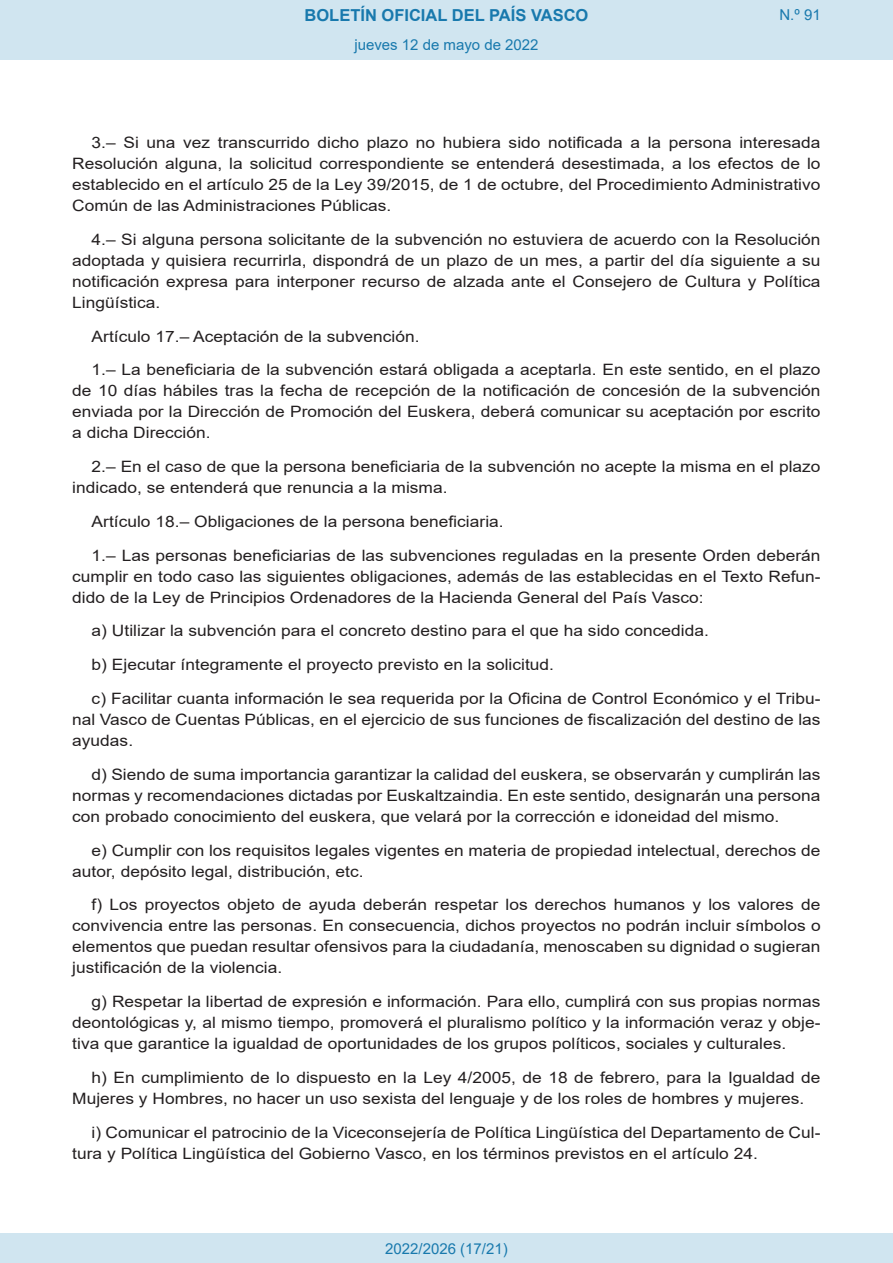
<style>
.page{position:relative;width:893px;height:1263px;background:#fff}
.page>*{position:absolute;margin:0;border:0;box-sizing:border-box;transform-origin:0 0}
.t1{font:700 16.5px "Arial";color:#1879ad}
.BOPVDetalle{font:15.6px/21px "Arial";color:#231f20;text-align:justify;scale:1.11 1}
.Paginacion_Centro{font:15px "Arial";color:#1879ad}
</style>
<div class="page">
<div style="left:0;top:0;width:893px;height:60px;background:#d0e5f0"></div>
<div style="left:0;top:1233px;width:893px;height:30px;background:#d0e5f0"></div>
<p class="t1" style="left:305px;top:3px;width:285px">BOLETÍN OFICIAL DEL PAÍS VASCO</p>
<p class="Paginacion_Centro" style="left:354px;top:35px;width:186px">jueves 12 de mayo de 2022</p>
<p class="Paginacion_Centro" style="left:779px;top:5px;width:43px">N.º 91</p>
<p class="BOPVDetalle" style="left:72px;top:132px;width:676px;text-indent:19px">3.– Si una vez transcurrido dicho plazo no hubiera sido notificada a la persona interesada Resolución alguna, la solicitud correspondiente se entenderá desestimada, a los efectos de lo establecido en el artículo 25 de la Ley 39/2015, de 1 de octubre, del Procedimiento Administrativo Común de las Administraciones Públicas.</p>
<p class="BOPVDetalle" style="left:72px;top:229px;width:676px;text-indent:19px">4.– Si alguna persona solicitante de la subvención no estuviera de acuerdo con la Resolución adoptada y quisiera recurrirla, dispondrá de un plazo de un mes, a partir del día siguiente a su notificación expresa para interponer recurso de alzada ante el Consejero de Cultura y Política Lingüística.</p>
<p class="BOPVDetalle" style="left:92px;top:326px;width:297px">Artículo 17.– Aceptación de la subvención.</p>
<p class="BOPVDetalle" style="left:72px;top:359px;width:676px;text-indent:19px">1.– La beneficiaria de la subvención estará obligada a aceptarla. En este sentido, en el plazo de 10 días hábiles tras la fecha de recepción de la notificación de concesión de la subvención enviada por la Dirección de Promoción del Euskera, deberá comunicar su aceptación por escrito a dicha Dirección.</p>
<p class="BOPVDetalle" style="left:72px;top:456px;width:676px;text-indent:19px">2.– En el caso de que la persona beneficiaria de la subvención no acepte la misma en el plazo indicado, se entenderá que renuncia a la misma.</p>
<p class="BOPVDetalle" style="left:92px;top:511px;width:373px">Artículo 18.– Obligaciones de la persona beneficiaria.</p>
<p class="BOPVDetalle" style="left:72px;top:545px;width:676px;text-indent:19px">1.– Las personas beneficiarias de las subvenciones reguladas en la presente Orden deberán cumplir en todo caso las siguientes obligaciones, además de las establecidas en el Texto Refun&shy;dido de la Ley de Principios Ordenadores de la Hacienda General del País Vasco:</p>
<p class="BOPVDetalle" style="left:92px;top:620px;width:557px">a) Utilizar la subvención para el concreto destino para el que ha sido concedida.</p>
<p class="BOPVDetalle" style="left:92px;top:654px;width:418px">b) Ejecutar íntegramente el proyecto previsto en la solicitud.</p>
<p class="BOPVDetalle" style="left:72px;top:688px;width:676px;text-indent:19px">c) Facilitar cuanta información le sea requerida por la Oficina de Control Económico y el Tribu&shy;nal Vasco de Cuentas Públicas, en el ejercicio de sus funciones de fiscalización del destino de las ayudas.</p>
<p class="BOPVDetalle" style="left:72px;top:764px;width:676px;text-indent:19px">d) Siendo de suma importancia garantizar la calidad del euskera, se observarán y cumplirán las normas y recomendaciones dictadas por Euskaltzaindia. En este sentido, designarán una persona con probado conocimiento del euskera, que velará por la corrección e idoneidad del mismo.</p>
<p class="BOPVDetalle" style="left:72px;top:839px;width:676px;text-indent:19px">e) Cumplir con los requisitos legales vigentes en materia de propiedad intelectual, derechos de autor, depósito legal, distribución, etc.</p>
<p class="BOPVDetalle" style="left:72px;top:894px;width:676px;text-indent:19px">f) Los proyectos objeto de ayuda deberán respetar los derechos humanos y los valores de convivencia entre las personas. En consecuencia, dichos proyectos no podrán incluir símbolos o elementos que puedan resultar ofensivos para la ciudadanía, menoscaben su dignidad o sugieran justificación de la violencia.</p>
<p class="BOPVDetalle" style="left:72px;top:991px;width:676px;text-indent:19px">g) Respetar la libertad de expresión e información. Para ello, cumplirá con sus propias normas deontológicas y, al mismo tiempo, promoverá el pluralismo político y la información veraz y obje&shy;tiva que garantice la igualdad de oportunidades de los grupos políticos, sociales y culturales.</p>
<p class="BOPVDetalle" style="left:72px;top:1067px;width:676px;text-indent:19px">h) En cumplimiento de lo dispuesto en la Ley 4/2005, de 18 de febrero, para la Igualdad de<br>Mujeres y Hombres, no hacer un uso sexista del lenguaje y de los roles de hombres y mujeres.</p>
<p class="BOPVDetalle" style="left:72px;top:1121px;width:676px;text-indent:19px">i) Comunicar el patrocinio de la Viceconsejería de Política Lingüística del Departamento de Cul&shy;tura y Política Lingüística del Gobierno Vasco, en los términos previstos en el artículo 24.</p>
<p class="Paginacion_Centro" style="left:385px;top:1238px;width:124px">2022/2026 (17/21)</p>
</div>
